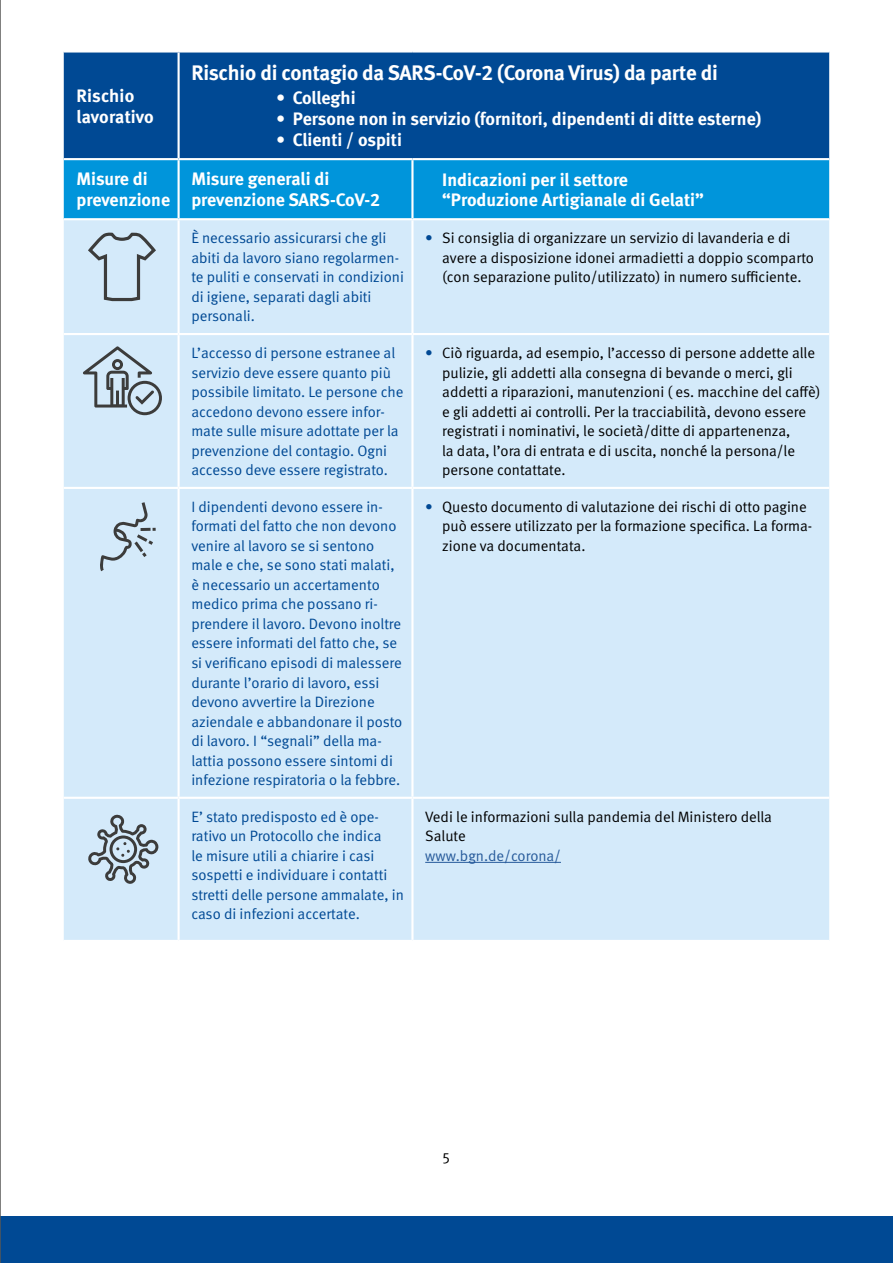
<style>
.page{position:relative;width:893px;height:1263px;background:#fff}
.page>*{position:absolute;margin:0;border:0;box-sizing:border-box;transform-origin:0 0}
.Tabelle_fett_weiß{font:700 21px "DGUV Meta";letter-spacing:-.01em;color:#fff}
.Tabelle_regular{font:700 18px/21px "DGUV Meta";color:#fff}
.Tabelle_fett_weiß-2{font:700 18px/21px "DGUV Meta";color:#fff}
.Tabelle_regular-2{font:15px/19.5px "DGUV Meta";color:#004994}
.Tabelle_Bullet{font:15px/19.5px "DGUV Meta";color:#000}
.Tabelle_regular-3{font:15px "DGUV Meta";color:#000}
.Tabelle_regular-4{font:15px/19.5px "DGUV Meta";color:#275b9b}
.s1{color:#004994}
.s2{color:#000}
</style>
<div class="page">
<div style="left:0;top:1216px;width:893px;height:47px;background:#004994"></div>
<div style="left:64px;top:53px;width:765px;height:105px;background:#004994"></div>
<div style="left:64px;top:160px;width:765px;height:58px;background:#0095db"></div>
<div style="left:64px;top:220px;width:765px;height:720px;background:#d4eafa"></div>
<hr style="left:178px;top:220px;width:2px;height:113px;background:#fff">
<hr style="left:411px;top:220px;width:3px;height:113px;background:#fff">
<hr style="left:64px;top:333px;width:115px;height:2px;background:#fff">
<hr style="left:179px;top:333px;width:233px;height:2px;background:#fff">
<hr style="left:178px;top:335px;width:2px;height:152px;background:#fff">
<hr style="left:412px;top:333px;width:417px;height:2px;background:#fff">
<hr style="left:411px;top:335px;width:3px;height:152px;background:#fff">
<hr style="left:64px;top:487px;width:115px;height:2px;background:#fff">
<hr style="left:179px;top:487px;width:233px;height:2px;background:#fff">
<hr style="left:178px;top:489px;width:2px;height:308px;background:#fff">
<hr style="left:412px;top:487px;width:417px;height:2px;background:#fff">
<hr style="left:411px;top:489px;width:3px;height:308px;background:#fff">
<hr style="left:64px;top:797px;width:115px;height:2px;background:#fff">
<hr style="left:179px;top:797px;width:233px;height:2px;background:#fff">
<hr style="left:178px;top:799px;width:2px;height:141px;background:#fff">
<hr style="left:412px;top:797px;width:417px;height:2px;background:#fff">
<hr style="left:411px;top:799px;width:3px;height:141px;background:#fff">
<hr style="left:178px;top:53px;width:2px;height:105px;background:#fff">
<hr style="left:178px;top:160px;width:2px;height:58px;background:#fff">
<hr style="left:411px;top:160px;width:3px;height:58px;background:#fff">
<svg style="left:87px;top:814px;width:72px;height:70px;background:#adbdc9"></svg>
<hr style="left:425px;top:862px;width:136px;height:1px;background:#275b9b">
<svg style="left:99px;top:502px;width:57px;height:69px;background:#bfd2df"></svg>
<svg style="left:83px;top:346px;width:79px;height:69px;background:#afc0cb"></svg>
<svg style="left:87px;top:230px;width:70px;height:73px;background:#bdd0dd"></svg>
<hr style="left:0;top:0;width:1px;height:1263px;background:#575756">
<p class="Tabelle_fett_weiß-2" style="left:77px;top:86px;width:79px">Rischio lavorativo</p>
<p class="Tabelle_fett_weiß" style="left:191px;top:61px;width:528px">Rischio di contagio da SARS-CoV-2 (Corona Virus) da parte di</p>
<p class="Tabelle_fett_weiß-2" style="left:276px;top:88px;width:81px">• Colleghi</p>
<p class="Tabelle_fett_weiß-2" style="left:276px;top:109px;width:486px">• Persone non in servizio (fornitori, dipendenti di ditte esterne)</p>
<p class="Tabelle_fett_weiß-2" style="left:276px;top:130px;width:127px">• Clienti / ospiti</p>
<p class="Tabelle_regular" style="left:77px;top:169px;width:95px">Misure di prevenzione</p>
<p class="Tabelle_regular" style="left:191px;top:169px;width:190px">Misure generali di prevenzione SARS-CoV-2</p>
<p class="Tabelle_regular" style="left:442px;top:171px;width:263px;line-height:19.5px">Indicazioni per il settore “Produzione Artigianale di Gelati”</p>
<p class="Tabelle_regular-2" style="left:191px;top:229px;width:214px">È necessario assicurarsi che gli abiti da lavoro siano regolarmen&shy;te puliti e conservati in condizioni di igiene, separati dagli abiti personali.</p>
<p class="Tabelle_Bullet" style="left:442px;top:229px;width:373px;text-indent:-17px"><span class="s1">•</span> Si consiglia di organizzare un servizio di lavanderia e di avere a disposizione idonei armadietti a doppio scomparto (con separazione pulito/utilizzato) in numero sufficiente.</p>
<p class="Tabelle_regular-2" style="left:191px;top:344px;width:214px">L’accesso di persone estranee al servizio deve essere quanto più possibile limitato. Le persone che accedono devono essere infor&shy;mate sulle misure adottate per la prevenzione del contagio. Ogni accesso deve essere registrato.</p>
<p class="Tabelle_Bullet" style="left:442px;top:344px;width:380px;text-indent:-17px"><span class="s1">•</span> Ciò riguarda, ad esempio, l’accesso di persone addette alle pulizie, gli addetti alla consegna di bevande o merci, gli addetti a riparazioni, manutenzioni ( es. macchine del caffè) e gli addetti ai controlli. Per la tracciabilità, devono essere registrati i nominativi, le società/ditte di appartenenza,<br>la data, l’ora di entrata e di uscita, nonché la persona/le persone contattate.</p>
<p class="Tabelle_regular-2" style="left:191px;top:497px;width:213px">I dipendenti devono essere in&shy;formati del fatto che non devono venire al lavoro se si sentono male e che, se sono stati malati, è necessario un accertamento medico prima che possano ri&shy;prendere il lavoro. Devono inoltre essere informati del fatto che, se si verificano episodi di malessere durante l’orario di lavoro, essi devono avvertire la Direzione aziendale e abbandonare il posto di lavoro. I “segnali” della ma&shy;lattia possono essere sintomi di infezione respiratoria o la febbre.</p>
<p class="Tabelle_Bullet" style="left:442px;top:497px;width:371px;text-indent:-17px"><span class="s1">•</span> Questo documento di valutazione dei rischi di otto pagine può essere utilizzato per la formazione specifica. La forma&shy;zione va documentata.</p>
<p class="Tabelle_regular-2" style="left:191px;top:807px;width:214px">E’ stato predisposto ed è ope&shy;rativo un Protocollo che indica<br>le misure utili a chiarire i casi sospetti e individuare i contatti stretti delle persone ammalate, in caso di infezioni accertate.</p>
<p class="Tabelle_regular-3" style="left:425px;top:808px;width:348px">Vedi le informazioni sulla pandemia del Ministero della</p>
<p class="Tabelle_regular-4" style="left:425px;top:827px;width:137px"><span class="s2">Salute </span>www.bgn.de/corona/</p>
<p class="Tabelle_Bullet" style="left:443px;top:1149px;width:9px">5</p>
</div>
